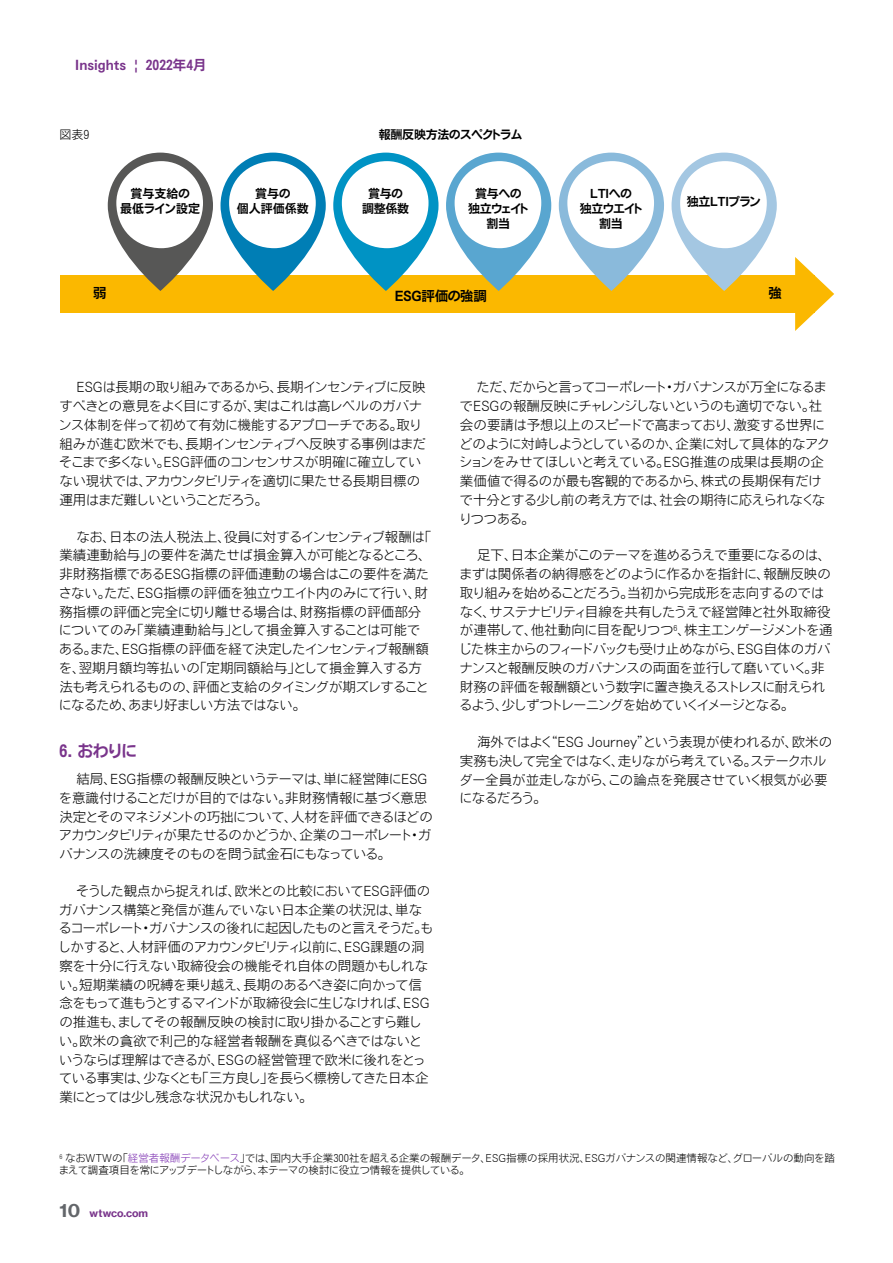
<style>
.page{position:relative;width:893px;height:1263px;background:#fff}
.page>*{position:absolute;margin:0;border:0;box-sizing:border-box;transform-origin:0 0}
.t1{font:16.5px "Motoya Cedar Std W5";color:#79348b}
.t2{font:13.5px/18.8px "Motoya Cedar Std W2";letter-spacing:-.03em;color:#000}
.t3{font:13.5px/18.8px "Motoya Cedar Std W2";letter-spacing:-.06em;color:#000}
.t4{font:13.5px "Motoya Cedar Std W5";color:#79348b}
.t5{font:13.5px "Motoya Cedar Std W5";letter-spacing:-.025em;color:#000}
.t6{font:12px/15px "Motoya Cedar Std W5";letter-spacing:-.025em;color:#000;text-align:center}
.t7{font:12px/15px "Motoya Cedar Std W5";letter-spacing:-.055em;color:#000;text-align:center}
.t8{font:12px/15px "Motoya Cedar Std W5";color:#000;text-align:center}
.t9{font:12px "Motoya Cedar Std W2";color:#000}
.t10{font:10.5px/12px "Motoya Cedar Std W2";color:#000}
.t11{font:10.5px "N Haas Grotesk TX Pro 75 Bd";color:#79348b}
.s1{color:#8036b3}
.s2{font-size:18px;color:#63666a}
</style>
<div class="page">
<svg style="left:795px;top:257px;width:39px;height:74px"></svg>
<div style="left:60px;top:275px;width:755px;height:38px;background:#fbb800"></div>
<svg style="left:108px;top:153px;width:105px;height:138px;fill:#575756"></svg>
<div style="left:116px;top:161px;width:87px;height:87px;background:#fff;border-radius:50%"></div>
<svg style="left:333px;top:153px;width:105px;height:138px;fill:#0093c4"></svg>
<div style="left:342px;top:161px;width:86px;height:87px;background:#fff;border-radius:50%"></div>
<svg style="left:559px;top:153px;width:105px;height:138px;fill:#8abadb"></svg>
<div style="left:567px;top:161px;width:87px;height:87px;background:#fff;border-radius:50%"></div>
<svg style="left:220px;top:153px;width:106px;height:138px;fill:#007eb5"></svg>
<div style="left:229px;top:161px;width:87px;height:87px;background:#fff;border-radius:50%"></div>
<svg style="left:446px;top:153px;width:105px;height:138px;fill:#59a6d0"></svg>
<div style="left:455px;top:161px;width:86px;height:87px;background:#fff;border-radius:50%"></div>
<svg style="left:671px;top:153px;width:106px;height:138px;fill:#a4c7e2"></svg>
<div style="left:680px;top:161px;width:87px;height:87px;background:#fff;border-radius:50%"></div>
<p class="t4" style="left:75px;top:55px;width:133px">Insights | 2022年4月</p>
<p class="t9" style="left:59px;top:127px;width:31px">図表9</p>
<p class="t8" style="left:120px;top:186px;width:81px">賞与支給の<br>最低ライン設定</p>
<p class="t7" style="left:379px;top:126px;width:145px">報酬反映方法のスペクトラム</p>
<p class="t8" style="left:237px;top:186px;width:73px">賞与の<br>個人評価係数</p>
<p class="t7" style="left:468px;top:186px;width:63px">賞与への独立ウェイト割当</p>
<p class="t6" style="left:687px;top:193px;width:76px">独立LTIプラン</p>
<p class="t6" style="left:362px;top:186px;width:49px">賞与の調整係数</p>
<p class="t6" style="left:580px;top:186px;width:65px">LTIへの<br>独立ウエイト割当</p>
<p class="t5" style="left:93px;top:284px;width:15px">弱</p>
<p class="t5" style="left:395px;top:287px;width:94px">ESG評価の強調</p>
<p class="t5" style="left:768px;top:284px;width:15px">強</p>
<p class="t2" style="left:58px;top:377px;width:369px;text-indent:18px">ESGは長期の取り組みであるから、長期インセンティブに反映すべきとの意見をよく目にするが、実はこれは高レベルのガバナンス体制を伴って初めて有効に機能するアプローチである。取り組みが進む欧米でも、長期インセンティブへ反映する事例はまだそこまで多くない。ESG評価のコンセンサスが明確に確立していない現状では、アカウンタビリティを適切に果たせる長期目標の運用はまだ難しいということだろう。</p>
<p class="t2" style="left:59px;top:526px;width:374px;text-indent:18px">なお、日本の法人税法上、役員に対するインセンティブ報酬は「業績連動給与」の要件を満たせば損金算入が可能となるところ、非財務指標であるESG指標の評価連動の場合はこの要件を満たさない。ただ、ESG指標の評価を独立ウエイト内のみにて行い、財務指標の評価と完全に切り離せる場合は、財務指標の評価部分についてのみ「業績連動給与」として損金算入することは可能である。また、ESG指標の評価を経て決定したインセンティブ報酬額を、翌期月額均等払いの「定期同額給与」として損金算入する方法も考えられるものの、評価と支給のタイミングが期ズレすることになるため、あまり好ましい方法ではない。</p>
<p class="t1" style="left:55px;top:739px;width:84px">６. おわりに</p>
<p class="t3" style="left:59px;top:769px;width:376px;text-indent:18px">結局、ESG指標の報酬反映というテーマは、単に経営陣にESGを意識付けることだけが目的ではない。非財務情報に基づく意思決定とそのマネジメントの巧拙について、人材を評価できるほどのアカウンタビリティが果たせるのかどうか、企業のコーポレート・ガバナンスの洗練度そのものを問う試金石にもなっている。</p>
<p class="t2" style="left:58px;top:880px;width:378px;text-indent:18px">そうした観点から捉えれば、欧米との比較においてESG評価のガバナンス構築と発信が進んでいない日本企業の状況は、単なるコーポレート・ガバナンスの後れに起因したものと言えそうだ。もしかすると、人材評価のアカウンタビリティ以前に、ESG課題の洞察を十分に行えない取締役会の機能それ自体の問題かもしれない。短期業績の呪縛を乗り越え、長期のあるべき姿に向かって信念をもって進もうとするマインドが取締役会に生じなければ、ESGの推進も、ましてその報酬反映の検討に取り掛かることすら難しい。欧米の貪欲で利己的な経営者報酬を真似るべきではないというならば理解はできるが、ESGの経営管理で欧米に後れをとっている事実は、少なくとも「三方良し」を長らく標榜してきた日本企業にとっては少し残念な状況かもしれない。</p>
<p class="t3" style="left:459px;top:377px;width:373px;text-indent:18px">ただ、だからと言ってコーポレート・ガバナンスが万全になるまでESGの報酬反映にチャレンジしないというのも適切でない。社会の要請は予想以上のスピードで高まっており、激変する世界にどのように対峙しようとしているのか、企業に対して具体的なアクションをみせてほしいと考えている。ESG推進の成果は長期の企業価値で得るのが最も客観的であるから、株式の長期保有だけで十分とする少し前の考え方では、社会の期待に応えられなくなりつつある。</p>
<p class="t3" style="left:459px;top:545px;width:376px;text-indent:18px">足下、日本企業がこのテーマを進めるうえで重要になるのは、まずは関係者の納得感をどのように作るかを指針に、報酬反映の取り組みを始めることだろう。当初から完成形を志向するのではなく、サステナビリティ目線を共有したうえで経営陣と社外取締役が連帯して、他社動向に目を配りつつ<sup>6</sup>、株主エンゲージメントを通じた株主からのフィードバックも受け止めながら、ESG自体のガバナンスと報酬反映のガバナンスの両面を並行して磨いていく。非財務の評価を報酬額という数字に置き換えるストレスに耐えられるよう、少しずつトレーニングを始めていくイメージとなる。</p>
<p class="t2" style="left:459px;top:732px;width:375px;text-indent:18px">海外ではよく“ESG Journey”という表現が使われるが、欧米の実務も決して完全ではなく、走りながら考えている。ステークホルダー全員が並走しながら、この論点を発展させていく根気が必要になるだろう。</p>
<p class="t10" style="left:59px;top:1151px;width:778px"><sup>6</sup> なおWTWの「<span class="s1">経営者報酬データベース</span>」では、国内大手企業300社を超える企業の報酬データ、ESG指標の採用状況、ESGガバナンスの関連情報など、グローバルの動向を踏まえて調査項目を常にアップデートしながら、本テーマの検討に役立つ情報を提供している。</p>
<p class="t11" style="left:59px;top:1207px;width:90px"><span class="s2">10</span> wtwco.com</p>
</div>
